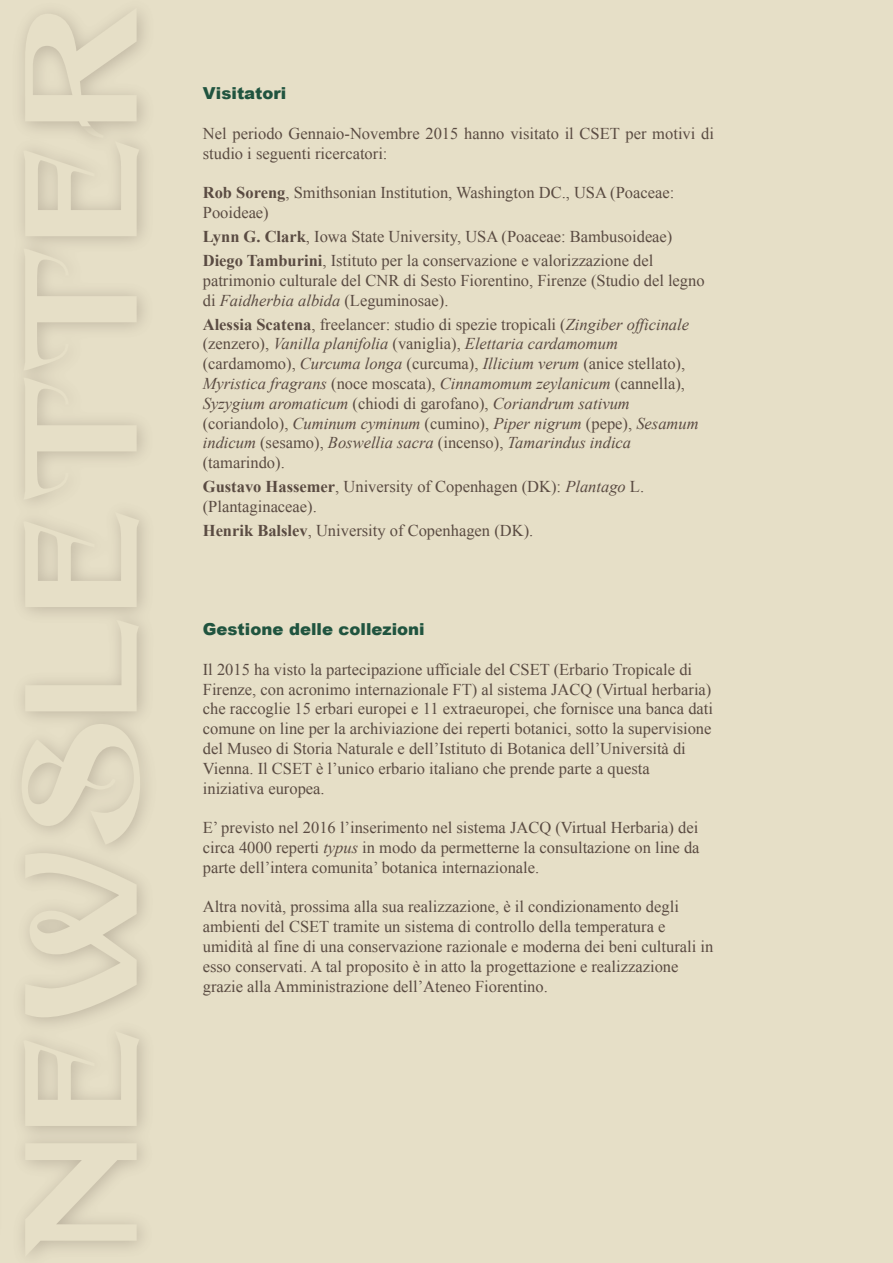
<style>
.page{position:relative;width:893px;height:1263px;background:#e6dfc7}
.page>*{position:absolute;margin:0;border:0;box-sizing:border-box;transform-origin:0 0}
.t1{font:16.5px/19.8px "Times New Roman";color:#5a4b42}
.t2{font:italic 16.5px/19.8px "Times New Roman";color:#5a4b42}
.t3{font:900 16.5px "Arial";color:#20543f}
.s1{font-weight:700}
.s2{font-style:italic}
.s3{font-weight:700;font-style:normal}
.s4{font-style:normal}
</style>
<div class="page">
<svg style="left:25px;top:1143px;width:112px;height:114px"></svg>
<svg style="left:23px;top:1031px;width:116px;height:95px"></svg>
<svg style="left:25px;top:853px;width:112px;height:164px"></svg>
<svg style="left:22px;top:724px;width:118px;height:121px"></svg>
<svg style="left:25px;top:620px;width:114px;height:91px"></svg>
<svg style="left:23px;top:512px;width:116px;height:95px"></svg>
<svg style="left:23px;top:377px;width:114px;height:123px"></svg>
<svg style="left:23px;top:248px;width:114px;height:123px"></svg>
<svg style="left:23px;top:12px;width:116px;height:224px"></svg>
<p class="t3" style="left:203px;top:81px;width:85px">Visitatori</p>
<p class="t1" style="left:203px;top:123px;width:513px">Nel periodo Gennaio-Novembre 2015 hanno visitato il CSET per motivi di studio i seguenti ricercatori:</p>
<p class="t1" style="left:203px;top:182px;width:473px"><span class="s1">Rob Soreng</span>, Smithsonian Institution, Washington DC., USA (Poaceae:<br>Pooideae)</p>
<p class="t1" style="left:203px;top:224px;width:471px;line-height:24px"><span class="s1">Lynn G. Clark</span>, Iowa State University, USA (Poaceae: Bambusoideae)<br><span class="s1">Diego Tamburini</span>, Istituto per la conservazione e valorizzazione del</p>
<p class="t1" style="left:203px;top:270px;width:503px">patrimonio culturale del CNR di Sesto Fiorentino, Firenze (Studio del legno di <span class="s2">Faidherbia albida</span> (Leguminosae).</p>
<p class="t2" style="left:203px;top:314px;width:497px"><span class="s3">Alessia Scatena</span><span class="s4">, freelancer: studio di spezie tropicali (</span>Zingiber officinale <span class="s4">(zenzero),</span> Vanilla planifolia <span class="s4">(vaniglia),</span> Elettaria cardamomum <span class="s4">(cardamomo),</span> Curcuma longa <span class="s4">(curcuma),</span> Illicium verum <span class="s4">(anice stellato), </span>Myristica fragrans <span class="s4">(noce moscata),</span> Cinnamomum zeylanicum <span class="s4">(cannella), </span>Syzygium aromaticum <span class="s4">(chiodi di garofano),</span> Coriandrum sativum <span class="s4">(coriandolo),</span> Cuminum cyminum <span class="s4">(cumino),</span> Piper nigrum <span class="s4">(pepe),</span> Sesamum indicum <span class="s4">(sesamo),</span> Boswellia sacra <span class="s4">(incenso),</span> Tamarindus indica <span class="s4">(tamarindo).</span></p>
<p class="t1" style="left:203px;top:477px;width:443px"><span class="s1">Gustavo Hassemer</span>, University of Copenhagen (DK): <span class="s2">Plantago</span> L. (Plantaginaceae).</p>
<p class="t1" style="left:203px;top:520px;width:332px"><span class="s1">Henrik Balslev</span>, University of Copenhagen (DK).</p>
<p class="t3" style="left:203px;top:617px;width:223px">Gestione delle collezioni</p>
<p class="t1" style="left:203px;top:659px;width:512px">Il 2015 ha visto la partecipazione ufficiale del CSET (Erbario Tropicale di Firenze, con acronimo internazionale FT) al sistema JACQ (Virtual herbaria) che raccoglie 15 erbari europei e 11 extraeuropei, che fornisce una banca dati comune on line per la archiviazione dei reperti botanici, sotto la supervisione del Museo di Storia Naturale e dell’Istituto di Botanica dell’Università di Vienna. Il CSET è l’unico erbario italiano che prende parte a questa iniziativa europea.</p>
<p class="t1" style="left:203px;top:817px;width:498px;text-align:justify">E’ previsto nel 2016 l’inserimento nel sistema JACQ (Virtual Herbaria) dei circa 4000 reperti <span class="s2">typus</span> in modo da permetterne la consultazione on line da parte dell’intera comunita’ botanica internazionale.</p>
<p class="t1" style="left:203px;top:897px;width:512px">Altra novità, prossima alla sua realizzazione, è il condizionamento degli ambienti del CSET tramite un sistema di controllo della temperatura e umidità al fine di una conservazione razionale e moderna dei beni culturali in esso conservati. A tal proposito è in atto la progettazione e realizzazione grazie alla Amministrazione dell’Ateneo Fiorentino.</p>
</div>
